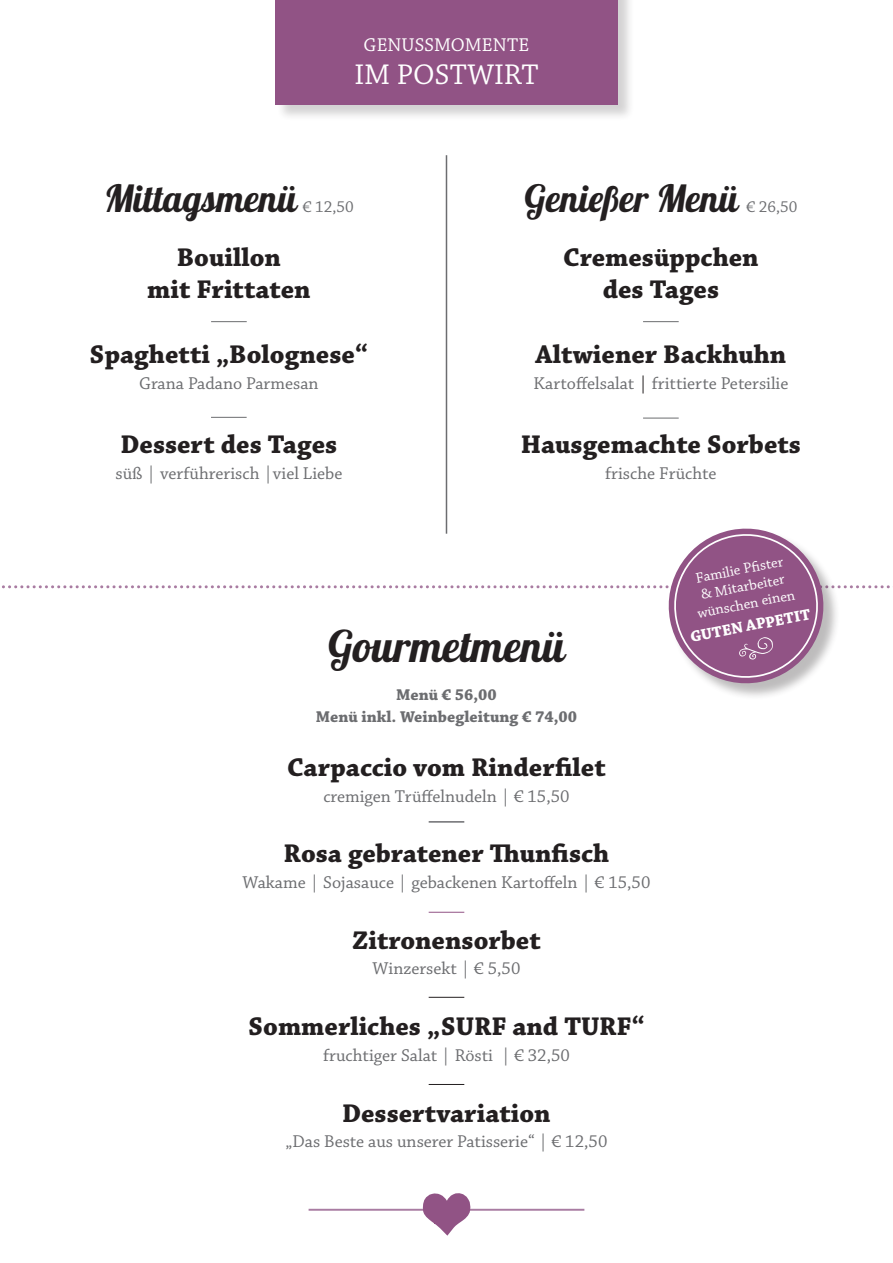
<style>
.page{position:relative;width:893px;height:1263px;background:#fff}
.page>*{position:absolute;margin:0;border:0;box-sizing:border-box;transform-origin:0 0}
.t1{font:43.5px "Lobster 1.4";color:#231f20}
.t2{font:37.5px "Lobster 1.4";color:#231f20}
.t3{font:30px "Chaparral Pro";color:#fff}
.t4{font:700 27px "Chaparral Pro";color:#231f20}
.t5{font:19.5px "Chaparral Pro";letter-spacing:.005em;color:#fff}
.t6{font:18px "Chaparral Pro";color:#6c6d70}
.t7{font:700 16.5px "Chaparral Pro";color:#6c6d70}
.t8{font:16.5px "Chaparral Pro";color:#6c6d70}
.t9{font:700 16.2px "Chaparral Pro";color:#fff}
.t10{font:15px "Chaparral Pro";color:#fff}
.s1{color:#231f20}
</style>
<div class="page">
<div style="left:276px;top:0;width:359px;height:122px;background:#231f20;opacity:.2"></div>
<div style="left:275px;top:0;width:343px;height:105px;background:#915385"></div>
<hr style="left:446px;top:155px;width:1px;height:379px;background:#6c6d70">
<div style="left:669px;top:529px;width:171px;height:171px;background:#231f20;opacity:.3"></div>
<svg style="left:2px;top:522px;width:888px;height:168px"></svg>
<hr style="left:211px;top:321px;width:36px;height:1px;background:#6c6d70">
<hr style="left:211px;top:417px;width:36px;height:1px;background:#6c6d70">
<hr style="left:643px;top:321px;width:36px;height:1px;background:#6c6d70">
<hr style="left:643px;top:418px;width:36px;height:1px;background:#6c6d70">
<hr style="left:429px;top:821px;width:35px;height:2px;background:#6c6d70">
<hr style="left:429px;top:912px;width:35px;height:1px;background:#915385">
<hr style="left:429px;top:997px;width:35px;height:1px;background:#231f20">
<hr style="left:429px;top:1084px;width:35px;height:1px;background:#231f20">
<hr style="left:309px;top:1209px;width:275px;height:2px;background:#a97ca2">
<svg style="left:412px;top:1193px;width:69px;height:43px"></svg>
<p class="t5" style="left:364px;top:34px;width:167px">GENUSSMOMENTE</p>
<p class="t3" style="left:354px;top:58px;width:186px">IM POSTWIRT</p>
<p class="t2" style="left:104px;top:174px;width:195px">Mittagsmenü</p>
<p class="t8" style="left:303px;top:198px;width:52px">€ 12,50</p>
<p class="t4" style="left:177px;top:241px;width:106px">Bouillon</p>
<p class="t4" style="left:147px;top:274px;width:165px">mit Frittaten</p>
<p class="t4" style="left:90px;top:339px;width:279px">Spaghetti „Bolognese“</p>
<p class="t6" style="left:139px;top:373px;width:181px">Grana Padano Parmesan</p>
<p class="t4" style="left:121px;top:429px;width:218px">Dessert des Tages</p>
<p class="t6" style="left:115px;top:463px;width:228px">süß | verführerisch |viel Liebe</p>
<p class="t2" style="left:524px;top:174px;width:216px">Genießer Menü</p>
<p class="t8" style="left:746px;top:198px;width:52px">€ 26,50</p>
<p class="t4" style="left:563px;top:241px;width:197px">Cremesüppchen</p>
<p class="t4" style="left:603px;top:274px;width:118px">des Tages</p>
<p class="t4" style="left:535px;top:339px;width:253px">Altwiener Backhuhn</p>
<p class="t6" style="left:533px;top:373px;width:257px">Kartoffelsalat <span class="s1">|</span> frittierte Petersilie</p>
<p class="t4" style="left:521px;top:429px;width:282px">Hausgemachte Sorbets</p>
<p class="t6" style="left:605px;top:463px;width:113px">frische Früchte</p>
<p class="t1" style="left:328px;top:618px;width:238px">Gourmetmenü</p>
<p class="t7" style="left:396px;top:685px;width:102px">Menü € 56,00</p>
<p class="t7" style="left:316px;top:707px;width:263px">Menü inkl. Weinbegleitung € 74,00</p>
<p class="t4" style="left:287px;top:752px;width:320px">Carpaccio vom Rinderfilet</p>
<p class="t6" style="left:323px;top:786px;width:248px">cremigen Trüffelnudeln | € 15,50</p>
<p class="t4" style="left:284px;top:838px;width:327px">Rosa gebratener Thunfisch</p>
<p class="t6" style="left:242px;top:872px;width:409px">Wakame | Sojasauce | gebackenen Kartoffeln | € 15,50</p>
<p class="t4" style="left:352px;top:924px;width:190px">Zitronensorbet</p>
<p class="t6" style="left:373px;top:959px;width:149px">Winzersekt | € 5,50</p>
<p class="t4" style="left:249px;top:1011px;width:397px">Sommerliches „SURF and TURF“</p>
<p class="t6" style="left:323px;top:1045px;width:248px">fruchtiger Salat | Rösti | € 32,50</p>
<p class="t4" style="left:342px;top:1097px;width:210px">Dessertvariation</p>
<p class="t6" style="left:286px;top:1131px;width:323px">„Das Beste aus unserer Patisserie“ | € 12,50</p>
<p class="t10" style="left:694px;top:570px;width:90px;rotate:-11deg">Familie Pfi ster</p>
<p class="t10" style="left:700px;top:587px;width:86px;rotate:-11deg">&amp; Mitarbeiter</p>
<p class="t10" style="left:696px;top:605px;width:101px;rotate:-11deg">wünschen einen</p>
<p class="t9" style="left:689px;top:628px;width:123px;rotate:-11deg">GUTEN APPETIT</p>
</div>
